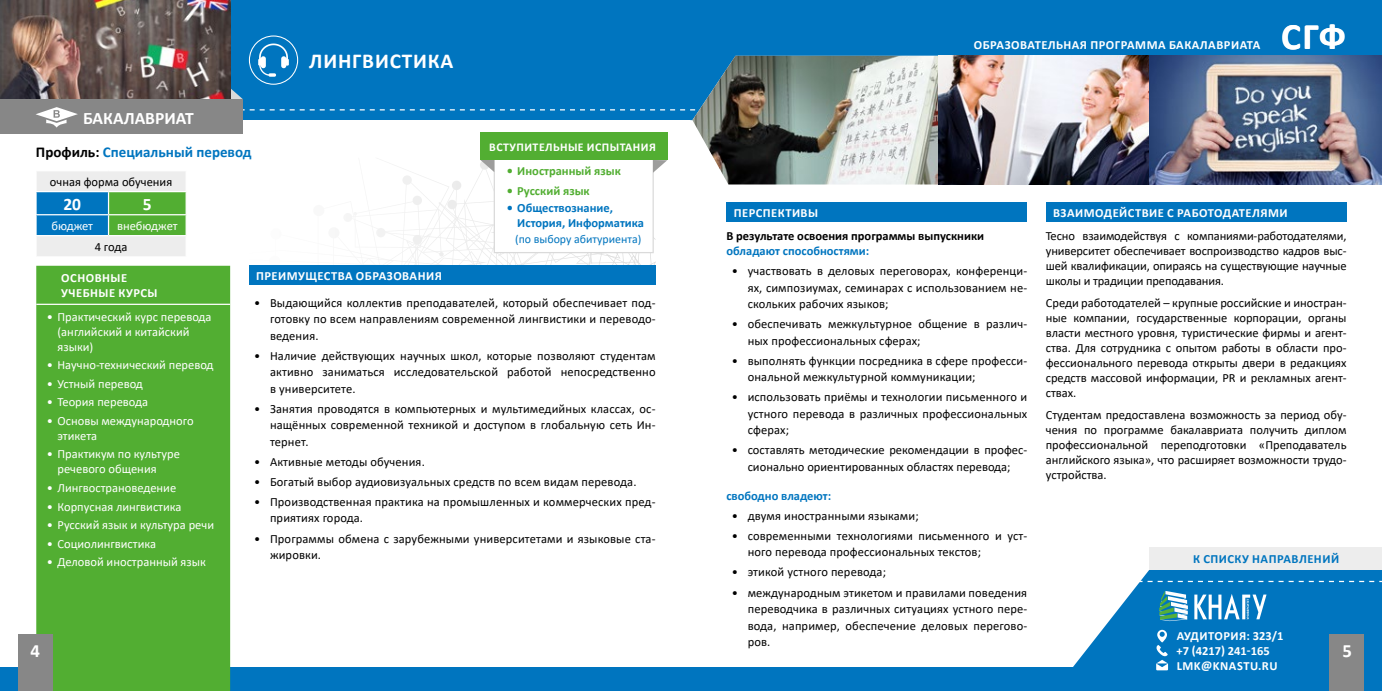
<style>
.page{position:relative;width:1382px;height:691px;background:#fff}
.page>*{position:absolute;margin:0;border:0;box-sizing:border-box;transform-origin:0 0}
.t1{font:700 37.5px "Calibri";color:#fff}
.t2{font:700 21.25px "Calibri";letter-spacing:.04em;color:#fff}
.t3{font:700 18.75px "Calibri";color:#fff}
.t4{font:700 17.5px "Calibri";color:#fff}
.t5{font:700 15px "Calibri";color:#0075bf}
.t6{font:12.5px/16.5px "Calibri";letter-spacing:.01em;color:#000;text-align:justify}
.t7{font:12.5px/15px "Calibri";color:#fff}
.t8{font:700 12.5px/15px "Calibri";letter-spacing:.04em;color:#fff}
.t9{font:700 12.5px/15px "Calibri";color:#0075bf}
.t10{font:700 12.5px "Calibri";color:#000}
.t11{font:700 12.5px "Calibri";color:#52ae32}
.t12{font:700 12.5px "Calibri";letter-spacing:.04em;color:#0075bf}
.t13{font:700 11.88px "Calibri";letter-spacing:.04em;color:#fff}
.t14{font:11.88px "Calibri";color:#0075bf}
.s1{color:#000}
</style>
<div class="page">
<div style="left:0;top:667px;width:691px;height:24px;background:#0075bf"></div>
<svg style="left:1073px;top:569px;width:309px;height:98px;background:#278ac8"></svg>
<div style="left:0;top:0;width:692px;height:120px;background:#0075bf"></div>
<div style="left:691px;top:667px;width:691px;height:24px;background:#0075bf"></div>
<div style="left:692px;top:0;width:690px;height:56px;background:#0075bf"></div>
<svg style="left:1137px;top:581px;width:245px;height:1px"></svg>
<svg style="left:230px;top:86px;width:13px;height:13px"></svg>
<svg style="left:1194px;top:594px;width:72px;height:25px"></svg>
<svg style="left:1159px;top:591px;width:29px;height:30px"></svg>
<svg style="left:1156px;top:630px;width:12px;height:40px"></svg>
<div style="left:726px;top:203px;width:301px;height:19px;background:#0075bf"></div>
<div style="left:1046px;top:203px;width:300px;height:19px;background:#0075bf"></div>
<div style="left:249px;top:266px;width:407px;height:19px;background:#0075bf"></div>
<div style="left:36px;top:266px;width:194px;height:425px;background:#52ae32"></div>
<hr style="left:36px;top:304px;width:194px;height:1px;background:#fff">
<img style="left:0;top:0;width:230px;height:99px">
<img style="left:692px;top:56px;width:246px;height:128px">
<img style="left:938px;top:56px;width:212px;height:128px">
<img style="left:1150px;top:56px;width:232px;height:128px">
<svg style="left:249px;top:35px;width:49px;height:50px"></svg>
<svg style="left:36px;top:171px;width:151px;height:85px;background:#8fc2b4"></svg>
<hr style="left:35px;top:235px;width:74px;height:1px;background:#fff">
<hr style="left:35px;top:236px;width:2px;height:20px;background:#fff">
<hr style="left:109px;top:235px;width:78px;height:1px;background:#fff">
<div style="left:480px;top:133px;width:187px;height:27px;background:#52ae32"></div>
<svg style="left:249px;top:160px;width:418px;height:106px"></svg>
<div style="left:1150px;top:547px;width:232px;height:22px;background:#ededed"></div>
<div style="left:0;top:99px;width:243px;height:34px;background:#878787"></div>
<svg style="left:36px;top:107px;width:669px;height:21px"></svg>
<div style="left:18px;top:634px;width:35px;height:57px;background:#878787"></div>
<div style="left:1329px;top:634px;width:35px;height:57px;background:#878787"></div>
<h3 class="t4" style="left:83px;top:106px;width:112px">БАКАЛАВРИАТ</h3>
<h2 class="t2" style="left:309px;top:46px;width:146px">ЛИНГВИСТИКА</h2>
<p class="t8" style="left:974px;top:37px;width:288px">ОБРАЗОВАТЕЛЬНАЯ ПРОГРАММА БАКАЛАВРИАТА</p>
<h1 class="t1" style="left:1281px;top:10px;width:66px">СГФ</h1>
<p class="t13" style="left:489px;top:139px;width:168px">ВСТУПИТЕЛЬНЫЕ ИСПЫТАНИЯ</p>
<p class="t11" style="left:507px;top:162px;width:116px">• Иностранный язык</p>
<p class="t11" style="left:507px;top:182px;width:85px">• Русский язык</p>
<p class="t14" style="left:515px;top:231px;width:128px">(по выбору абитуриента)</p>
<p class="t5" style="left:36px;top:141px;width:217px"><span class="s1">Профиль:</span> Специальный перевод</p>
<p class="t6" style="left:50px;top:173px;width:124px">очная форма обучения</p>
<h3 class="t4" style="left:63px;top:192px;width:19px">20</h3>
<h3 class="t4" style="left:143px;top:192px;width:10px">5</h3>
<p class="t7" style="left:51px;top:218px;width:43px">бюджет</p>
<p class="t7" style="left:117px;top:218px;width:62px">внебюджет</p>
<p class="t6" style="left:95px;top:238px;width:34px">4 года</p>
<p class="t9" style="left:517px;top:201px;width:128px;text-indent:-11px">• Обществознание,<br>История, Информатика</p>
<p class="t8" style="left:734px;top:205px;width:86px">ПЕРСПЕКТИВЫ</p>
<p class="t8" style="left:1053px;top:205px;width:236px">ВЗАИМОДЕЙСТВИЕ С РАБОТОДАТЕЛЯМИ</p>
<p class="t6" style="left:1046px;top:228px;width:302px;line-height:15px">Тесно взаимодействуя с компаниями-работодателями, университет обеспечивает воспроизводство кадров выс&shy;шей квалификации, опираясь на существующие научные школы и традиции преподавания.</p>
<p class="t6" style="left:1046px;top:295px;width:302px;line-height:15px">Среди работодателей – крупные российские и иностран&shy;ные компании, государственные корпорации, органы власти местного уровня, туристические фирмы и агент&shy;ства. Для сотрудника с опытом работы в области про&shy;фессионального перевода открыты двери в редакциях средств массовой информации, PR и рекламных агент&shy;ствах.</p>
<p class="t6" style="left:1046px;top:407px;width:302px;line-height:15px">Студентам предоставлена возможность за период обу&shy;чения по программе бакалавриата получить диплом профессиональной переподготовки «Преподаватель английского языка», что расширяет возможности трудо&shy;устройства.</p>
<p class="t10" style="left:726px;top:227px;width:259px">В результате освоения программы выпускники</p>
<p class="t9" style="left:726px;top:243px;width:144px">обладают способностями:</p>
<p class="t6" style="left:748px;top:262px;width:281px;text-indent:-16px">• участвовать в деловых переговорах, конференци&shy;ях, симпозиумах, семинарах с использованием не&shy;скольких рабочих языков;</p>
<p class="t6" style="left:748px;top:315px;width:281px;text-indent:-16px">• обеспечивать межкультурное общение в различ&shy;ных профессиональных сферах;</p>
<p class="t6" style="left:748px;top:352px;width:281px;text-indent:-16px">• выполнять функции посредника в сфере професси&shy;ональной межкультурной коммуникации;</p>
<p class="t6" style="left:748px;top:388px;width:281px;text-indent:-16px">• использовать приёмы и технологии письменного и устного перевода в различных профессиональных сферах;</p>
<p class="t6" style="left:732px;top:441px;width:297px;text-align:center">• составлять методические рекомендации в профес&shy;сионально ориентированных областях перевода;</p>
<p class="t9" style="left:726px;top:488px;width:106px">свободно владеют:</p>
<p class="t6" style="left:732px;top:507px;width:189px">• двумя иностранными языками;</p>
<p class="t6" style="left:748px;top:527px;width:281px;text-indent:-16px">• современными технологиями письменного и уст&shy;ного перевода профессиональных текстов;</p>
<p class="t6" style="left:732px;top:564px;width:156px">• этикой устного перевода;</p>
<p class="t6" style="left:748px;top:584px;width:281px;text-indent:-16px">• международным этикетом и правилами поведения переводчика в различных ситуациях устного пере&shy;вода, например, обеспечение деловых перегово&shy;ров.</p>
<p class="t8" style="left:256px;top:268px;width:187px">ПРЕИМУЩЕСТВА ОБРАЗОВАНИЯ</p>
<p class="t6" style="left:270px;top:294px;width:387px;text-indent:-16px">• Выдающийся коллектив преподавателей, который обеспечивает под&shy;готовку по всем направлениям современной лингвистики и переводо&shy;ведения.</p>
<p class="t6" style="left:270px;top:347px;width:387px;text-indent:-16px">• Наличие действующих научных школ, которые позволяют студентам активно заниматься исследовательской работой непосредственно в университете.</p>
<p class="t6" style="left:270px;top:400px;width:387px;text-indent:-16px">• Занятия проводятся в компьютерных и мультимедийных классах, ос&shy;нащённых современной техникой и доступом в глобальную сеть Ин&shy;тернет.</p>
<p class="t6" style="left:254px;top:453px;width:172px">• Активные методы обучения.</p>
<p class="t6" style="left:254px;top:473px;width:384px">• Богатый выбор аудиовизуальных средств по всем видам перевода.</p>
<p class="t6" style="left:270px;top:493px;width:387px;text-indent:-16px">• Производственная практика на промышленных и коммерческих пред&shy;приятиях города.</p>
<p class="t6" style="left:270px;top:530px;width:387px;text-indent:-16px">• Программы обмена с зарубежными университетами и языковые ста&shy;жировки.</p>
<p class="t8" style="left:61px;top:270px;width:98px">ОСНОВНЫЕ<br>УЧЕБНЫЕ КУРСЫ</p>
<p class="t7" style="left:58px;top:309px;width:156px;text-indent:-11px">• Практический курс перевода (английский и китайский языки)</p>
<p class="t7" style="left:47px;top:357px;width:168px">• Научно-технический перевод</p>
<p class="t7" style="left:47px;top:376px;width:97px">• Устный перевод</p>
<p class="t7" style="left:47px;top:394px;width:103px">• Теория перевода</p>
<p class="t7" style="left:58px;top:413px;width:138px;text-indent:-11px">• Основы международного этикета</p>
<p class="t7" style="left:58px;top:446px;width:124px;text-indent:-11px">• Практикум по культуре речевого общения</p>
<p class="t7" style="left:47px;top:480px;width:131px">• Лингвострановедение</p>
<p class="t7" style="left:47px;top:499px;width:136px">• Корпусная лингвистика</p>
<p class="t7" style="left:47px;top:517px;width:169px">• Русский язык и культура речи</p>
<p class="t7" style="left:47px;top:536px;width:111px">• Социолингвистика</p>
<p class="t7" style="left:47px;top:554px;width:161px">• Деловой иностранный язык</p>
<p class="t12" style="left:1193px;top:550px;width:148px">К СПИСКУ НАПРАВЛЕНИЙ</p>
<p class="t8" style="left:1176px;top:628px;width:109px">АУДИТОРИЯ: 323/1 +7 (4217) 241-165<br>LMK@KNASTU.RU</p>
<h3 class="t3" style="left:30px;top:638px;width:11px">4</h3>
<h3 class="t3" style="left:1342px;top:638px;width:11px">5</h3>
<h3 class="t3" style="left:26px;top:639px;width:21px">05</h3>
<h3 class="t3" style="left:1337px;top:639px;width:21px">06</h3>
</div>
